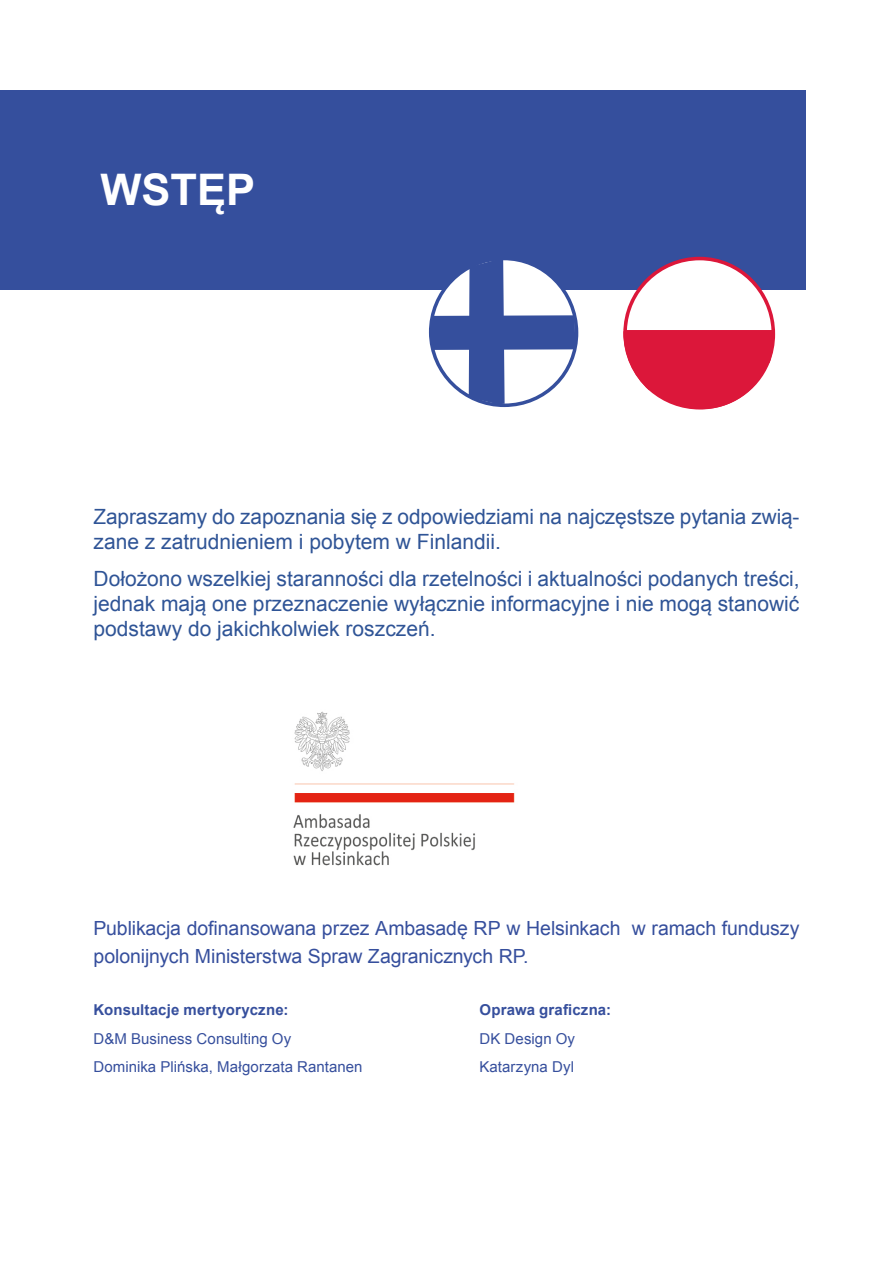
<style>
.page{position:relative;width:893px;height:1263px;background:#fff}
.page>*{position:absolute;margin:0;border:0;box-sizing:border-box;transform-origin:0 0}
.t1{font:700 43.5px "Arial";color:#fff}
.t2{font:21px/25.2px "Arial";color:#2f5496}
.t3{font:19.5px/28.5px "Arial";letter-spacing:-.005em;color:#364f9d}
.t4{font:15px/28.5px "Arial";letter-spacing:.005em;color:#364f9d}
.t5{font:700 15px "Arial";letter-spacing:.01em;color:#364f9d}
</style>
<div class="page">
<div style="left:0;top:90px;width:805px;height:200px;background:#354f9d"></div>
<svg style="left:623px;top:257px;width:152px;height:152px"></svg>
<svg style="left:428px;top:260px;width:151px;height:148px"></svg>
<img style="left:293px;top:711px;width:222px;height:155px">
<h1 class="t1" style="left:100px;top:161px;width:156px">WSTĘP</h1>
<p class="t2" style="left:94px;top:504px;width:707px">Zapraszamy do zapoznania się z odpowiedziami na najczęstsze pytania zwią&shy;zane z zatrudnieniem i pobytem w Finlandii.</p>
<p class="t2" style="left:94px;top:566px;width:708px;text-align:justify">Dołożono wszelkiej staranności dla rzetelności i aktualności podanych treści, jednak mają one przeznaczenie wyłącznie informacyjne i nie mogą stanowić podstawy do jakichkolwiek roszczeń.</p>
<p class="t3" style="left:94px;top:914px;width:707px">Publikacja dofinansowana przez Ambasadę RP w Helsinkach w ramach funduszy polonijnych Ministerstwa Spraw Zagranicznych RP.</p>
<p class="t5" style="left:94px;top:1000px;width:196px">Konsultacje mertyoryczne:</p>
<p class="t4" style="left:94px;top:1024px;width:270px">D&amp;M Business Consulting Oy<br>Dominika Plińska, Małgorzata Rantanen</p>
<p class="t5" style="left:479px;top:1000px;width:133px">Oprawa graficzna:</p>
<p class="t4" style="left:479px;top:1024px;width:97px">DK Design Oy<br>Katarzyna Dyl</p>
</div>
